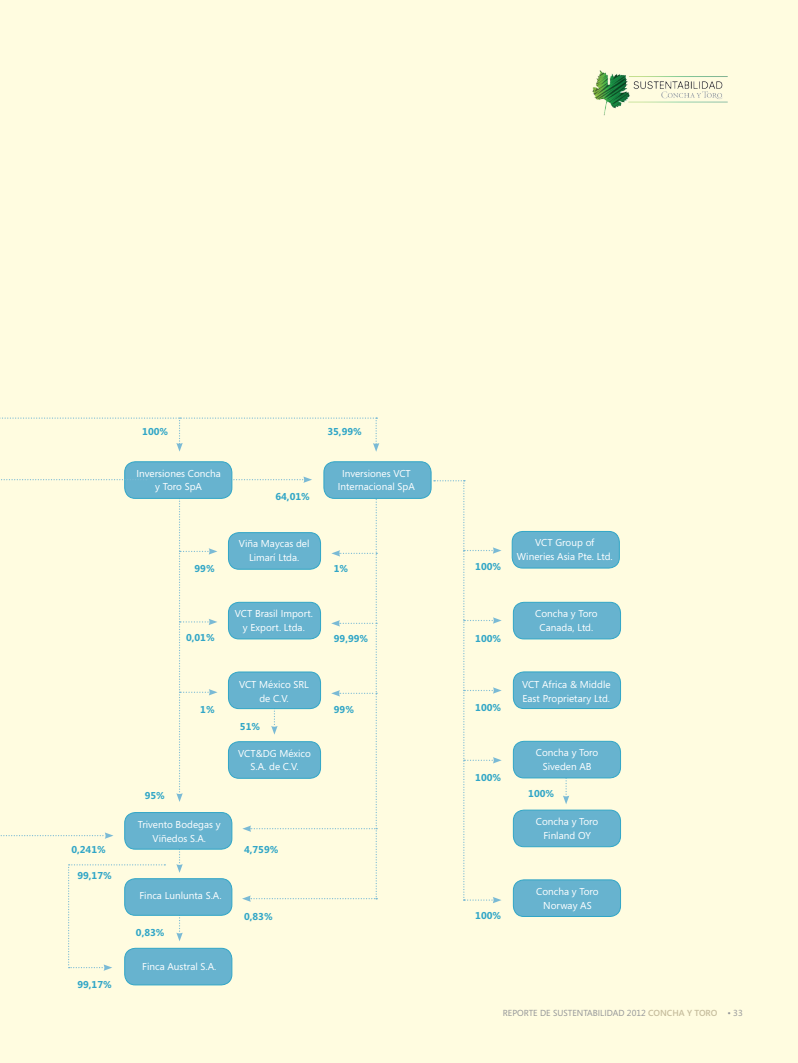
<style>
.page{position:relative;width:798px;height:1063px;background:#fff}
.page>*{position:absolute;margin:0;border:0;box-sizing:border-box;transform-origin:0 0}
.t1{font:10px/13.6px "Segoe";color:#fff;text-align:center}
.t2{font:700 10px "Segoe";color:#31a6c7}
.t3{font:8.75px "Segoe";color:#939598}
.s1{font-weight:600;color:#c7be9e}
</style>
<div class="page">
<div style="left:0;top:0;width:797px;height:1063px;background:#fffce0"></div>
<img style="left:592px;top:71px;width:134px;height:45px">
<svg style="left:433px;top:480px;width:68px;height:423px"></svg>
<svg style="left:562px;top:778px;width:7px;height:26px"></svg>
<svg style="left:176px;top:465px;width:201px;height:476px"></svg>
<div style="left:228px;top:533px;width:92px;height:36px;background:#67b3cf;border-radius:11px"></div>
<div style="left:228px;top:532px;width:93px;height:38px;border:1px solid #31a6c7;border-radius:11px"></div>
<div style="left:228px;top:602px;width:92px;height:37px;background:#67b3cf;border-radius:11px"></div>
<div style="left:228px;top:602px;width:93px;height:37px;border:1px solid #31a6c7;border-radius:11px"></div>
<div style="left:228px;top:672px;width:92px;height:37px;background:#67b3cf;border-radius:11px"></div>
<div style="left:228px;top:672px;width:93px;height:37px;border:1px solid #31a6c7;border-radius:11px"></div>
<div style="left:228px;top:742px;width:92px;height:36px;background:#67b3cf;border-radius:11px"></div>
<div style="left:228px;top:741px;width:93px;height:38px;border:1px solid #31a6c7;border-radius:11px"></div>
<div style="left:125px;top:462px;width:107px;height:36px;background:#67b3cf;border-radius:11px"></div>
<div style="left:124px;top:461px;width:108px;height:38px;border:1px solid #31a6c7;border-radius:11px"></div>
<div style="left:512px;top:531px;width:107px;height:37px;background:#67b3cf;border-radius:11px"></div>
<div style="left:511px;top:531px;width:108px;height:37px;border:1px solid #31a6c7;border-radius:11px"></div>
<div style="left:513px;top:602px;width:107px;height:37px;background:#67b3cf;border-radius:11px"></div>
<div style="left:513px;top:602px;width:107px;height:37px;border:1px solid #31a6c7;border-radius:11px"></div>
<div style="left:513px;top:672px;width:107px;height:37px;background:#67b3cf;border-radius:11px"></div>
<div style="left:513px;top:672px;width:107px;height:37px;border:1px solid #31a6c7;border-radius:11px"></div>
<div style="left:513px;top:741px;width:107px;height:37px;background:#67b3cf;border-radius:11px"></div>
<div style="left:513px;top:741px;width:107px;height:37px;border:1px solid #31a6c7;border-radius:11px"></div>
<div style="left:513px;top:810px;width:107px;height:37px;background:#67b3cf;border-radius:11px"></div>
<div style="left:513px;top:810px;width:107px;height:37px;border:1px solid #31a6c7;border-radius:11px"></div>
<div style="left:513px;top:880px;width:107px;height:36px;background:#67b3cf;border-radius:11px"></div>
<div style="left:513px;top:880px;width:107px;height:37px;border:1px solid #31a6c7;border-radius:11px"></div>
<div style="left:324px;top:462px;width:107px;height:36px;background:#67b3cf;border-radius:11px"></div>
<div style="left:323px;top:461px;width:108px;height:38px;border:1px solid #31a6c7;border-radius:11px"></div>
<div style="left:125px;top:813px;width:107px;height:36px;background:#67b3cf;border-radius:11px"></div>
<div style="left:124px;top:812px;width:108px;height:37px;border:1px solid #31a6c7;border-radius:11px"></div>
<div style="left:125px;top:879px;width:107px;height:36px;background:#67b3cf;border-radius:11px"></div>
<div style="left:124px;top:878px;width:108px;height:38px;border:1px solid #31a6c7;border-radius:11px"></div>
<div style="left:125px;top:948px;width:107px;height:37px;background:#67b3cf;border-radius:11px"></div>
<div style="left:124px;top:948px;width:108px;height:37px;border:1px solid #31a6c7;border-radius:11px"></div>
<svg style="left:68px;top:864px;width:97px;height:107px"></svg>
<svg style="left:0;top:417px;width:379px;height:35px"></svg>
<svg style="left:1px;top:479px;width:146px;height:1px"></svg>
<svg style="left:0;top:832px;width:113px;height:7px"></svg>
<p class="t2" style="left:142px;top:426px;width:27px">100%</p>
<p class="t2" style="left:327px;top:426px;width:36px">35,99%</p>
<p class="t1" style="left:136px;top:467px;width:86px">Inversiones Concha y Toro SpA</p>
<p class="t1" style="left:338px;top:466px;width:78px">Inversiones VCT<br>Internacional SpA</p>
<p class="t2" style="left:275px;top:491px;width:36px">64,01%</p>
<p class="t1" style="left:239px;top:537px;width:72px">Viña Maycas del<br>Limarí Ltda.</p>
<p class="t2" style="left:194px;top:563px;width:22px">99%</p>
<p class="t2" style="left:334px;top:563px;width:16px">1%</p>
<p class="t2" style="left:186px;top:631px;width:30px">0,01%</p>
<p class="t1" style="left:235px;top:607px;width:80px">VCT Brasil Import. y Export. Ltda.</p>
<p class="t2" style="left:145px;top:789px;width:22px">95%</p>
<p class="t2" style="left:200px;top:703px;width:16px">1%</p>
<p class="t1" style="left:138px;top:818px;width:84px">Trivento Bodegas y<br>Viñedos S.A.</p>
<p class="t1" style="left:239px;top:678px;width:71px">VCT México SRL de C.V.</p>
<p class="t2" style="left:240px;top:721px;width:22px">51%</p>
<p class="t1" style="left:238px;top:746px;width:74px">VCT&amp;DG México<br>S.A. de C.V.</p>
<p class="t2" style="left:71px;top:844px;width:36px">0,241%</p>
<p class="t2" style="left:244px;top:844px;width:36px">4,759%</p>
<p class="t2" style="left:77px;top:869px;width:36px">99,17%</p>
<p class="t2" style="left:77px;top:979px;width:36px">99,17%</p>
<p class="t1" style="left:139px;top:889px;width:84px">Finca Lunlunta S.A.</p>
<p class="t2" style="left:136px;top:927px;width:30px">0,83%</p>
<p class="t1" style="left:142px;top:960px;width:76px">Finca Austral S.A.</p>
<p class="t2" style="left:244px;top:911px;width:30px">0,83%</p>
<p class="t2" style="left:334px;top:633px;width:36px">99,99%</p>
<p class="t2" style="left:334px;top:703px;width:22px">99%</p>
<p class="t2" style="left:475px;top:560px;width:27px">100%</p>
<p class="t2" style="left:475px;top:633px;width:27px">100%</p>
<p class="t2" style="left:475px;top:701px;width:27px">100%</p>
<p class="t2" style="left:475px;top:771px;width:27px">100%</p>
<p class="t1" style="left:516px;top:536px;width:97px">VCT Group of<br>Wineries Asia Pte. Ltd.</p>
<p class="t1" style="left:535px;top:607px;width:64px">Concha y Toro<br>Canada, Ltd.</p>
<p class="t1" style="left:522px;top:678px;width:90px;text-align:left">VCT Africa &amp; Middle<br>East Proprietary Ltd.</p>
<p class="t1" style="left:535px;top:746px;width:64px">Concha y Toro<br>Siveden AB</p>
<p class="t2" style="left:528px;top:788px;width:27px">100%</p>
<p class="t1" style="left:535px;top:815px;width:64px">Concha y Toro<br>Finland OY</p>
<p class="t2" style="left:475px;top:910px;width:27px">100%</p>
<p class="t1" style="left:536px;top:885px;width:64px">Concha y Toro<br>Norway AS</p>
<p class="t3" style="left:502px;top:1008px;width:241px">REPORTE DE SUSTENTABILIDAD 2012 <span class="s1">CONCHA Y TORO</span> • 33</p>
</div>
